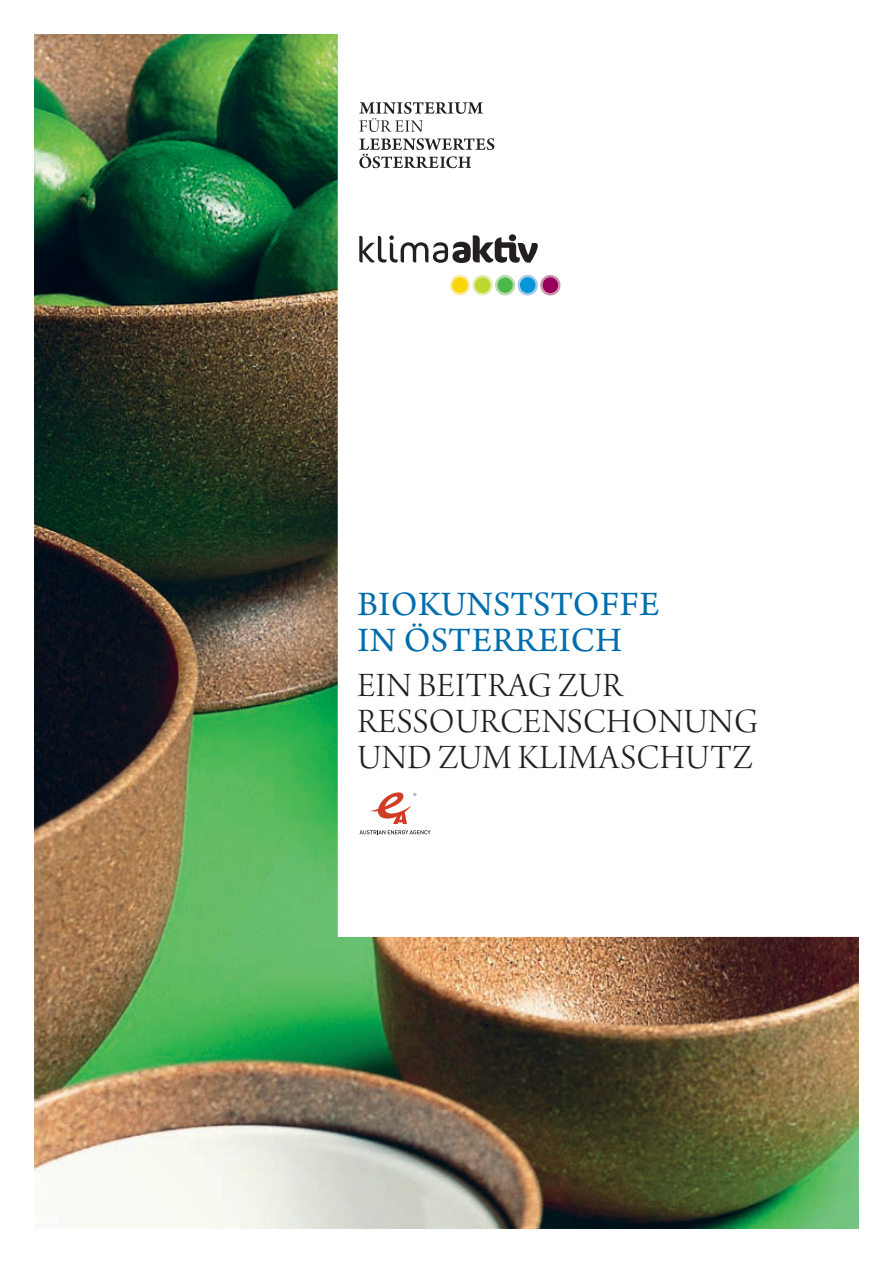
<style>
.page{position:relative;width:893px;height:1263px;background:#fff}
.page>*{position:absolute;margin:0;border:0;box-sizing:border-box;transform-origin:0 0}
.t1{font:36px/36px "Arno Pro Light Display";letter-spacing:.015em;color:#231f20}
.t2{font:36px/36px "Arno Pro";letter-spacing:.015em;color:#006dad}
.t3{font:300 4.2px "DIN";color:#231f20}
</style>
<div class="page">
<img style="left:34px;top:34px;width:825px;height:1195px">
<svg style="left:370px;top:791px;width:42px;height:33px"></svg>
<svg style="left:359px;top:830px;width:71px;height:4px"></svg>
<p class="t2" style="left:357px;top:588px;width:304px">BIOKUNSTSTOFFE<br>IN ÖSTERREICH</p>
<p class="t1" style="left:357px;top:669px;width:402px">EIN BEITRAG ZUR<br>RESSOURCENSCHONUNG<br>UND ZUM KLIMASCHUTZ</p>
<p class="t3" style="left:413px;top:791px;width:5px">®</p>
</div>
